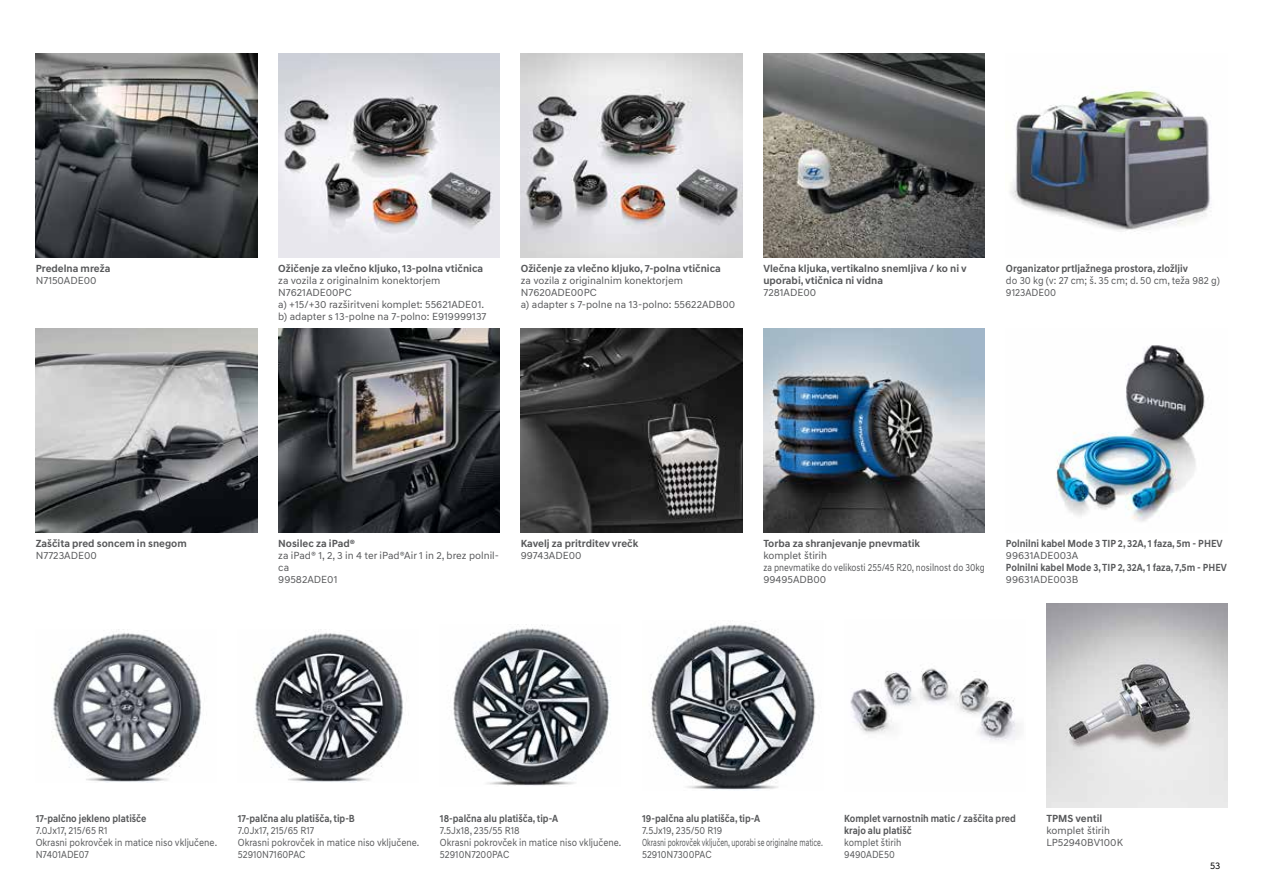
<style>
.page{position:relative;width:1263px;height:893px;background:#fff}
.page>*{position:absolute;margin:0;border:0;box-sizing:border-box;transform-origin:0 0}
.t1{font:10.5px/12px "Hyundai Sans Text";color:#58595b}
.t2{font:10.5px/12px "Hyundai Sans Text";color:#58595b;scale:.9 1}
.t3{font:700 10.5px/12px "Hyundai Sans Text";color:#58595b}
.t4{font:700 10.5px/12px "Hyundai Sans Text";color:#58595b;scale:.9 1}
.t5{font:10.5px/12px "Hyundai Sans Text";color:#58595b;scale:.94 1}
.t6{font:700 10.5px "Hyundai Sans Text";color:#58595b;scale:.91 1}
.t7{font:700 10.5px "Hyundai Sans Text";color:#58595b;scale:.93 1}
.t8{font:700 10.5px "Hyundai Sans Text";color:#58595b;scale:.94 1}
.t9{font:9.75px "Hyundai Sans Text";color:#000}
</style>
<div class="page">
<img style="left:521px;top:54px;width:221px;height:204px">
<img style="left:36px;top:54px;width:221px;height:204px">
<img style="left:36px;top:329px;width:221px;height:204px">
<img style="left:278px;top:54px;width:222px;height:204px">
<img style="left:1010px;top:90px;width:201px;height:142px">
<img style="left:763px;top:54px;width:222px;height:204px">
<img style="left:278px;top:329px;width:222px;height:204px">
<img style="left:453px;top:625px;width:158px;height:161px">
<img style="left:52px;top:629px;width:149px;height:153px">
<img style="left:254px;top:629px;width:149px;height:153px">
<img style="left:850px;top:668px;width:170px;height:73px">
<img style="left:1056px;top:345px;width:149px;height:177px">
<img style="left:651px;top:621px;width:165px;height:169px">
<img style="left:763px;top:329px;width:222px;height:204px">
<img style="left:521px;top:329px;width:221px;height:204px">
<img style="left:1046px;top:603px;width:181px;height:205px">
<p class="t3" style="left:36px;top:262px;width:76px">Predelna mreža</p>
<p class="t1" style="left:36px;top:274px;width:62px">N7150ADE00</p>
<p class="t3" style="left:36px;top:537px;width:153px">Zaščita pred soncem in snegom</p>
<p class="t1" style="left:36px;top:549px;width:63px">N7723ADE00</p>
<p class="t3" style="left:278px;top:262px;width:206px">Ožičenje za vlečno kljuko, 13-polna vtičnica</p>
<p class="t1" style="left:278px;top:274px;width:210px">za vozila z originalnim konektorjem N7621ADE00PC<br>a) +15/+30 razširitveni komplet: 55621ADE01. b) adapter s 13-polne na 7-polno: E919999137</p>
<p class="t3" style="left:521px;top:262px;width:202px">Ožičenje za vlečno kljuko, 7-polna vtičnica</p>
<p class="t1" style="left:521px;top:274px;width:216px">za vozila z originalnim konektorjem<br>N7620ADE00PC<br>a) adapter s 7-polne na 13-polno: 55622ADB00</p>
<p class="t3" style="left:763px;top:262px;width:205px">Vlečna kljuka, vertikalno snemljiva / ko ni v uporabi, vtičnica ni vidna</p>
<p class="t1" style="left:763px;top:286px;width:54px">7281ADE00</p>
<p class="t8" style="left:1006px;top:262px;width:195px">Organizator prtljažnega prostora, zložljiv</p>
<p class="t5" style="left:1006px;top:274px;width:229px">do 30 kg (v: 27 cm; š. 35 cm; d. 50 cm, teža 982 g)<br>9123ADE00</p>
<p class="t3" style="left:278px;top:537px;width:78px">Nosilec za iPad®</p>
<p class="t1" style="left:278px;top:549px;width:222px">za iPad® 1, 2, 3 in 4 ter iPad®Air 1 in 2, brez polnil&shy;ca<br>99582ADE01</p>
<p class="t3" style="left:521px;top:537px;width:119px">Kavelj za pritrditev vrečk</p>
<p class="t1" style="left:521px;top:549px;width:62px">99743ADE00</p>
<p class="t3" style="left:763px;top:537px;width:158px">Torba za shranjevanje pnevmatik</p>
<p class="t1" style="left:763px;top:549px;width:223px">komplet štirih<br>za pnevmatike do velikosti 255/45 R20, nosilnost do 30kg<br>99495ADB00</p>
<p class="t7" style="left:1006px;top:537px;width:235px">Polnilni kabel Mode 3 TIP 2, 32A, 1 faza, 5m - PHEV</p>
<p class="t1" style="left:1006px;top:549px;width:74px">99631ADE003A</p>
<p class="t6" style="left:1006px;top:561px;width:244px">Polnilni kabel Mode 3, TIP 2, 32A, 1 faza, 7,5m - PHEV</p>
<p class="t1" style="left:1006px;top:573px;width:74px">99631ADE003B</p>
<p class="t4" style="left:36px;top:812px;width:124px">17-palčno jekleno platišče</p>
<p class="t2" style="left:36px;top:824px;width:203px">7.0Jx17, 215/65 R1<br>Okrasni pokrovček in matice niso vključene.<br>N7401ADE07</p>
<p class="t4" style="left:238px;top:812px;width:132px">17-palčna alu platišča, tip-B</p>
<p class="t2" style="left:238px;top:824px;width:203px">7.0Jx17, 215/65 R17<br>Okrasni pokrovček in matice niso vključene.<br>52910N7160PAC</p>
<p class="t4" style="left:440px;top:812px;width:133px">18-palčna alu platišča, tip-A</p>
<p class="t2" style="left:440px;top:824px;width:203px">7.5Jx18, 235/55 R18<br>Okrasni pokrovček in matice niso vključene.<br>52910N7200PAC</p>
<p class="t4" style="left:642px;top:812px;width:133px">19-palčna alu platišča, tip-A</p>
<p class="t2" style="left:642px;top:824px;width:202px">7.5Jx19, 235/50 R19<br>Okrasni pokrovček vključen, uporabi se originalne matice.<br>52910N7300PAC</p>
<p class="t4" style="left:844px;top:812px;width:192px">Komplet varnostnih matic / zaščita pred krajo alu platišč</p>
<p class="t2" style="left:844px;top:836px;width:65px">komplet štirih<br>9490ADE50</p>
<p class="t3" style="left:1046px;top:812px;width:58px">TPMS ventil</p>
<p class="t1" style="left:1046px;top:824px;width:78px">komplet štirih<br>LP52940BV100K</p>
<p class="t9" style="left:1210px;top:860px;width:12px">53</p>
</div>
